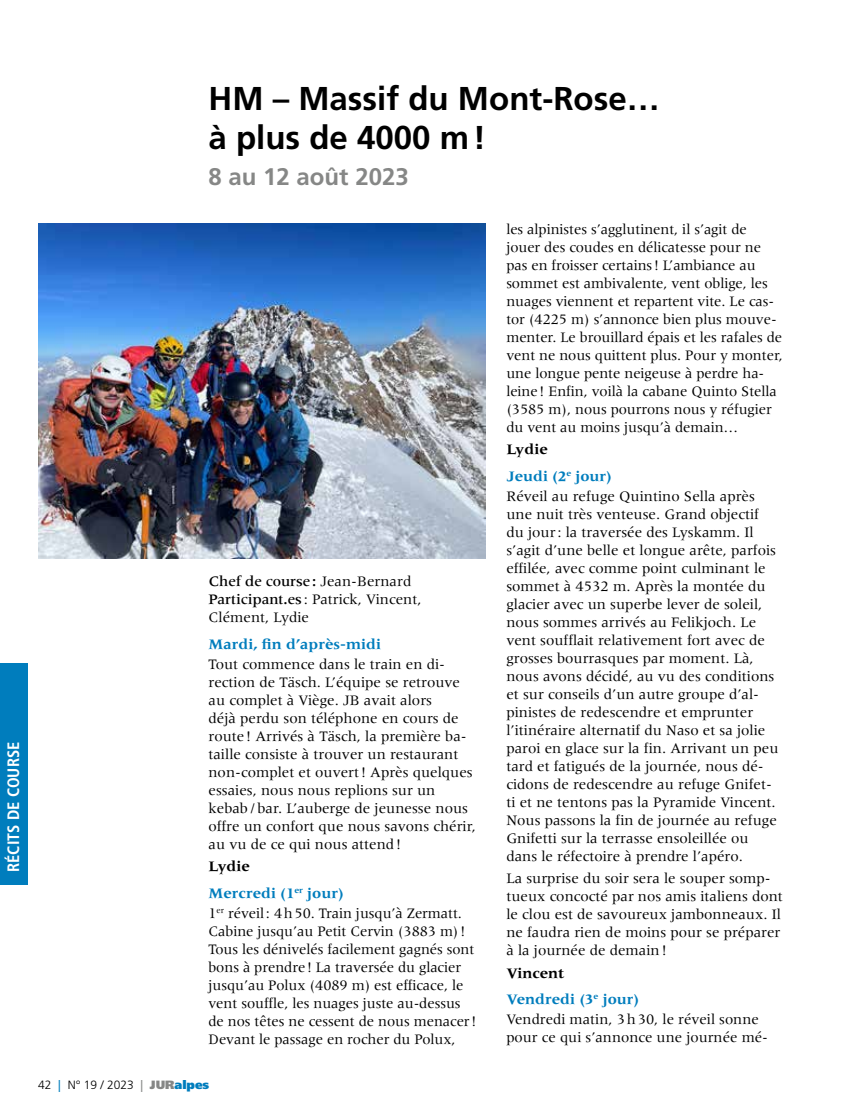
<style>
.page{position:relative;width:851px;height:1106px;background:#fff}
.page>*{position:absolute;margin:0;border:0;box-sizing:border-box;transform-origin:0 0}
.t1{font:700 33px/39.6px "Frutiger LT Std";color:#000}
.t2{font:700 24px "Frutiger LT Std";color:#868786}
.t3{font:700 condensed 16.5px "Frutiger LT Std";color:#fff}
.t4{font:15px/18px "Meridien";color:#000}
.t5{font:700 15px/26.5px "Meridien LT";color:#007dbd}
.t6{font:300 12px "Frutiger LT Std";color:#000}
.s1{font-weight:500}
.s2{color:#000}
.s3{font-weight:400;color:#007dbd}
.s4{font-weight:400;color:#868786}
.s5{font-weight:900;color:#868786}
.s6{font-weight:900;color:#007dbd}
</style>
<div class="page">
<div style="left:0;top:663px;width:28px;height:221px;background:#007dbd"></div>
<img style="left:38px;top:223px;width:447px;height:335px">
<p class="t3" style="left:4px;top:872px;width:132px;rotate:-90deg">RÉCITS DE COURSE</p>
<h1 class="t1" style="left:208px;top:79px;width:452px">HM – Massif du Mont-Rose… à plus de 4000 m!</h1>
<h2 class="t2" style="left:208px;top:162px;width:202px">8 au 12 août 2023</h2>
<p class="t4" style="left:208px;top:572px;width:214px"><span class="s1">Chef de course :</span> Jean-Bernard<br><span class="s1">Participant.es</span> : Patrick, Vincent,<br>Clément, Lydie</p>
<p class="t5" style="left:208px;top:630px;width:174px">Mardi, fin d’après-midi</p>
<p class="t4" style="left:208px;top:655px;width:269px">Tout commence dans le train en di&shy;rection de Täsch. L’équipe se retrouve au complet à Viège. JB avait alors<br>déjà perdu son téléphone en cours de route ! Arrivés à Täsch, la première ba&shy;taille consiste à trouver un restaurant non-complet et ouvert! Après quelques essaies, nous nous replions sur un kebab/bar. L’auberge de jeunesse nous offre un confort que nous savons chérir, au vu de ce qui nous attend!</p>
<p class="t5" style="left:208px;top:853px;width:137px"><span class="s2">Lydie<br></span>Mercredi (1<sup>er</sup> jour)</p>
<p class="t4" style="left:208px;top:904px;width:269px">1<sup>er</sup> réveil: 4h50. Train jusqu’à Zermatt.<br>Cabine jusqu’au Petit Cervin (3883 m)!<br>Tous les dénivelés facilement gagnés sont bons à prendre! La traversée du glacier jusqu’au Polux (4089 m) est efficace, le vent souffle, les nuages juste au-dessus de nos têtes ne cessent de nous menacer!<br>Devant le passage en rocher du Polux,</p>
<p class="t6" style="left:38px;top:1078px;width:172px">42 <span class="s3">|</span> N° 19 / 2023 <span class="s4">|</span> <span class="s5">JUR</span><span class="s6">alpes</span></p>
<p class="t4" style="left:506px;top:220px;width:278px">les alpinistes s’agglutinent, il s’agit de jouer des coudes en délicatesse pour ne pas en froisser certains! L’ambiance au sommet est ambivalente, vent oblige, les nuages viennent et repartent vite. Le cas&shy;tor (4225 m) s’annonce bien plus mouve&shy;menter. Le brouillard épais et les rafales de vent ne nous quittent plus. Pour y monter, une longue pente neigeuse à perdre ha&shy;leine! Enfin, voilà la cabane Quinto Stella (3585 m), nous pourrons nous y réfugier du vent au moins jusqu’à demain…</p>
<p class="t5" style="left:506px;top:436px;width:107px"><span class="s2">Lydie<br></span>Jeudi (2<sup>e</sup> jour)</p>
<p class="t4" style="left:506px;top:487px;width:273px">Réveil au refuge Quintino Sella après une nuit très venteuse. Grand objectif du jour: la traversée des Lyskamm. Il s’agit d’une belle et longue arête, parfois effilée, avec comme point culminant le sommet à 4532 m. Après la montée du glacier avec un superbe lever de soleil, nous sommes arrivés au Felikjoch. Le vent soufflait relativement fort avec de grosses bourrasques par moment. Là, nous avons décidé, au vu des conditions et sur conseils d’un autre groupe d’al&shy;pinistes de redescendre et emprunter l’itinéraire alternatif du Naso et sa jolie paroi en glace sur la fin. Arrivant un peu tard et fatigués de la journée, nous dé&shy;cidons de redescendre au refuge Gnifet&shy;ti et ne tentons pas la Pyramide Vincent.<br>Nous passons la fin de journée au refuge Gnifetti sur la terrasse ensoleillée ou dans le réfectoire à prendre l’apéro.</p>
<p class="t4" style="left:506px;top:869px;width:278px">La surprise du soir sera le souper somp&shy;tueux concocté par nos amis italiens dont le clou est de savoureux jambonneaux. Il ne faudra rien de moins pour se préparer à la journée de demain!</p>
<p class="t5" style="left:506px;top:959px;width:134px"><span class="s2">Vincent<br></span>Vendredi (3<sup>e</sup> jour)</p>
<p class="t4" style="left:506px;top:1010px;width:263px">Vendredi matin, 3h30, le réveil sonne pour ce qui s’annonce une journée mé-</p>
</div>
